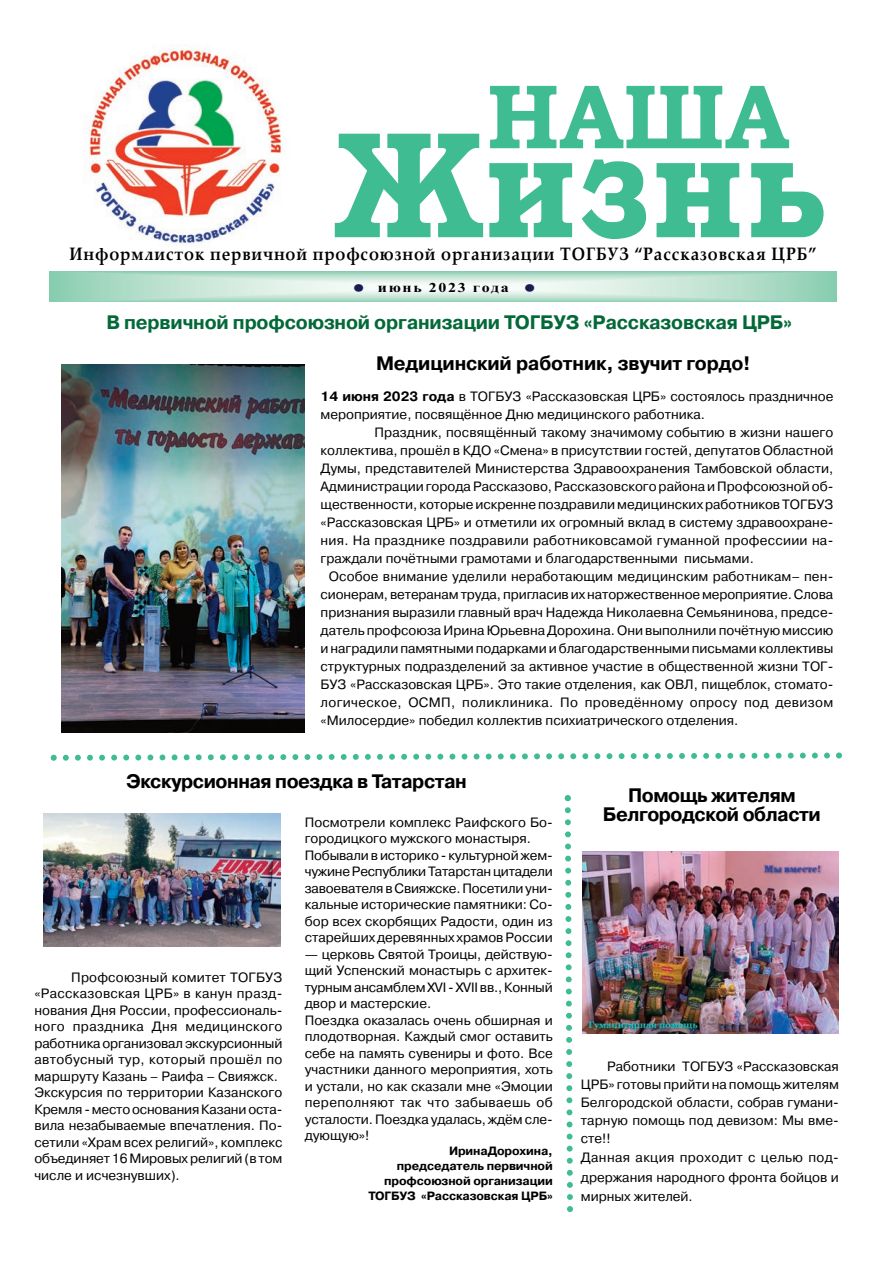
<style>
.page{position:relative;width:893px;height:1263px;background:#fff}
.page>*{position:absolute;margin:0;border:0;box-sizing:border-box;transform-origin:0 0}
.t1{font:italic 700 152.1px "Monotype Bookman Old Style Cyr";color:#3fbc92;scale:.89 1}
.t2{font:italic 700 91.65px "Monotype Bookman Old Style Cyr";color:#3fbc92}
.t3{font:700 19.5px "Pragmatica C";letter-spacing:-.025em;color:#000}
.t4{font:700 19.5px "Pragmatica C";letter-spacing:-.01em;color:#046939}
.t5{font:700 18px "Palatino Linotype";letter-spacing:.055em;color:#000;scale:.89 1}
.t6{font:700 13.65px "Times New Roman";letter-spacing:.1em;color:#000;scale:1.17 1}
.t7{font:13.5px/16.5px "Pragmatica C";color:#000}
.t8{font:13.5px "Pragmatica C";letter-spacing:.02em;color:#000}
.t9{font:13.5px "Pragmatica C";letter-spacing:.025em;color:#000}
.t10{font:700 12px/15px "Pragmatica C";letter-spacing:-.01em;color:#000;text-align:right}
.s1{font-weight:700}
</style>
<div class="page">
<img style="left:83px;top:46px;width:199px;height:200px">
<svg style="left:50px;top:752px;width:792px;height:9px"></svg>
<div style="left:582px;top:848px;width:257px;height:188px;background:linear-gradient(to right,#fff,#fff)"></div>
<img style="left:582px;top:851px;width:257px;height:182px">
<svg style="left:564px;top:795px;width:9px;height:417px"></svg>
<img style="left:43px;top:813px;width:238px;height:134px">
<img style="left:61px;top:364px;width:243px;height:368px">
<svg style="left:354px;top:284px;width:9px;height:8px"></svg>
<svg style="left:525px;top:284px;width:9px;height:8px"></svg>
<h2 class="t2" style="left:487px;top:63px;width:304px">НАША</h2>
<h1 class="t1" style="left:335px;top:96px;width:557px">Жизнь</h1>
<h3 class="t5" style="left:70px;top:244px;width:841px">Информлисток первичной профсоюзной организации ТОГБУЗ “Рассказовская ЦРБ”</h3>
<p class="t6" style="left:378px;top:279px;width:113px">июнь 2023 года</p>
<h3 class="t4" style="left:106px;top:311px;width:687px">В первичной профсоюзной организации ТОГБУЗ «Рассказовская ЦРБ»</h3>
<h3 class="t3" style="left:376px;top:351px;width:376px">Медицинский работник, звучит гордо!</h3>
<p class="t7" style="left:321px;top:388px;width:514px"><span class="s1">14 июня 2023 года</span> в ТОГБУЗ «Рассказовская ЦРБ» состоялось праздничное</p>
<p class="t7" style="left:321px;top:406px;width:386px">мероприятие, посвящённое Дню медицинского работника.</p>
<p class="t7" style="left:375px;top:424px;width:460px">Праздник, посвящённый такому значимому событию в жизни нашего</p>
<p class="t7" style="left:321px;top:442px;width:514px">коллектива, прошёл в КДО «Смена» в присутствии гостей, депутатов Областной</p>
<p class="t7" style="left:321px;top:460px;width:514px">Думы, представителей Министерства Здравоохранения Тамбовской области,</p>
<p class="t7" style="left:321px;top:478px;width:514px">Администрации города Рассказово, Рассказовского района и Профсоюзной об-</p>
<p class="t7" style="left:321px;top:496px;width:514px">щественности, которые искренне поздравили медицинских работников ТОГБУЗ</p>
<p class="t7" style="left:321px;top:514px;width:514px">«Рассказовская ЦРБ» и отметили их огромный вклад в систему здравоохране-</p>
<p class="t8" style="left:321px;top:532px;width:514px">ния. На празднике поздравили работниковсамой гуманной профессиии на-</p>
<p class="t7" style="left:321px;top:550px;width:435px">граждали почётными грамотами и благодарственными письмами.</p>
<p class="t7" style="left:329px;top:568px;width:506px">Особое внимание уделили неработающим медицинским работникам– пен-</p>
<p class="t7" style="left:321px;top:586px;width:514px">сионерам, ветеранам труда, пригласив их наторжественное мероприятие. Слова</p>
<p class="t7" style="left:321px;top:604px;width:514px">признания выразили главный врач Надежда Николаевна Семьянинова, предсе-</p>
<p class="t7" style="left:321px;top:622px;width:514px">датель профсоюза Ирина Юрьевна Дорохина. Они выполнили почётную миссию</p>
<p class="t7" style="left:321px;top:640px;width:514px">и наградили памятными подарками и благодарственными письмами коллективы</p>
<p class="t7" style="left:321px;top:658px;width:514px">структурных подразделений за активное участие в общественной жизни ТОГ-</p>
<p class="t7" style="left:321px;top:676px;width:514px">БУЗ «Рассказовская ЦРБ». Это такие отделения, как ОВЛ, пищеблок, стомато-</p>
<p class="t9" style="left:321px;top:694px;width:514px">логическое, ОСМП, поликлиника. По проведённому опросу под девизом</p>
<p class="t7" style="left:321px;top:712px;width:419px">«Милосердие» победил коллектив психиатрического отделения.</p>
<h3 class="t3" style="left:126px;top:770px;width:342px">Экскурсионная поездка в Татарстан</h3>
<h3 class="t3" style="left:628px;top:784px;width:169px">Помощь жителям</h3>
<p class="t7" style="left:34px;top:969px;width:250px;text-indent:37px">Профсоюзный комитет ТОГБУЗ «Рассказовская ЦРБ» в канун празд&shy;нования Дня России, профессиональ&shy;ного праздника Дня медицинского работника организовал экскурсионный автобусный тур, который прошёл по маршруту Казань – Раифа – Свияжск.<br>Экскурсия по территории Казанского Кремля - место основания Казани оста&shy;вила незабываемые впечатления. По&shy;сетили «Храм всех религий», комплекс объединяет 16 Мировых религий (в том числе и исчезнувших).</p>
<p class="t7" style="left:305px;top:814px;width:249px">Посмотрели комплекс Раифского Бо-</p>
<h3 class="t3" style="left:603px;top:803px;width:219px">Белгородской области</h3>
<p class="t7" style="left:305px;top:830px;width:249px">городицкого мужского монастыря.<br>Побывали в историко - культурной жем&shy;чужине Республики Татарстан цитадели завоевателя в Свияжске. Посетили уни&shy;кальные исторические памятники: Со&shy;бор всех скорбящих Радости, один из старейших деревянных храмов России</p>
<p class="t7" style="left:305px;top:946px;width:250px">— церковь Святой Троицы, действую&shy;щий Успенский монастырь с архитек&shy;турным ансамблем XVI - XVII вв., Конный двор и мастерские.<br>Поездка оказалась очень обширная и плодотворная. Каждый смог оставить себе на память сувениры и фото. Все участники данного мероприятия, хоть и устали, но как сказали мне «Эмоции переполняют так что забываешь об усталости. Поездка удалась, ждём сле&shy;дующую»!</p>
<p class="t10" style="left:368px;top:1143px;width:186px">ИринаДорохина, председатель первичной профсоюзной организации<br>ТОГБУЗ «Рассказовская ЦРБ»</p>
<p class="t7" style="left:581px;top:1057px;width:260px;line-height:18px;text-align:justify;text-indent:26px">Работники ТОГБУЗ «Рассказовская ЦРБ» готовы прийти на помощь жителям Белгородской области, собрав гумани&shy;тарную помощь под девизом: Мы вме&shy;сте!!</p>
<p class="t7" style="left:581px;top:1148px;width:260px;line-height:19.5px;text-align:justify">Данная акция проходит с целью под&shy;дрержания народного фронта бойцов и мирных жителей.</p>
</div>
